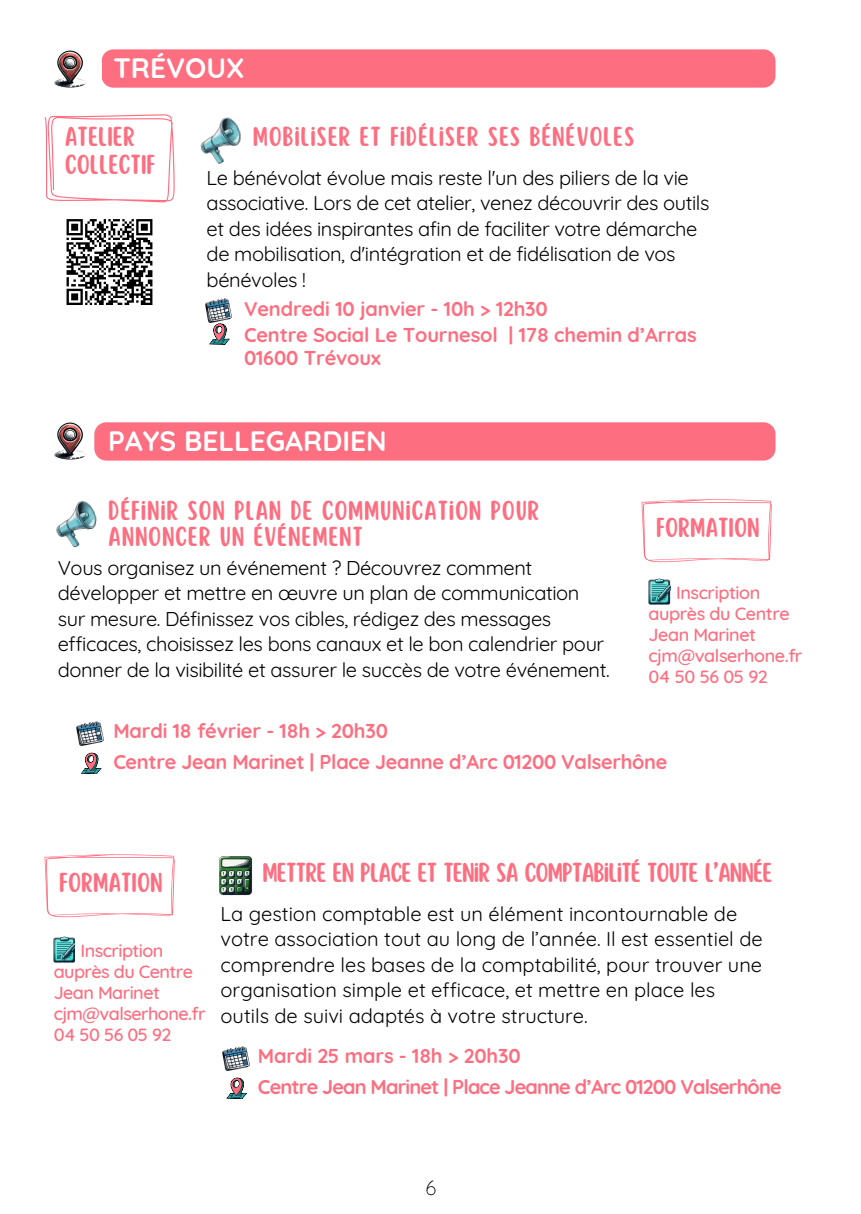
<style>
.page{position:relative;width:861px;height:1214px;background:#fff}
.page>*{position:absolute;margin:0;border:0;box-sizing:border-box;transform-origin:0 0}
.t1{font:700 28px "Quicksand";color:#fff}
.t2{font:24px/25.6px "Scripter";letter-spacing:.03em;color:#fd6e80}
.t3{font:24px "Scripter";letter-spacing:-.035em;color:#fd6e80}
.t4{font:24px/28.4px "Scripter";color:#fd6e80}
.t5{font:300 20.2px "Quicksand";color:#000}
.t6{font:20px/25.6px "Quicksand";letter-spacing:-.02em;color:#000}
.t7{font:20px/25.6px "Quicksand";color:#000}
.t8{font:700 20px/22.4px "Quicksand";letter-spacing:-.005em;color:#fd6e80}
.t9{font:700 20px "Quicksand";letter-spacing:-.04em;color:#fd6e80}
.t10{font:500 18px/21px "Quicksand";letter-spacing:-.025em;color:#fd6e80}
</style>
<div class="page">
<img style="left:219px;top:856px;width:33px;height:40px">
<svg style="left:45px;top:114px;width:130px;height:88px"></svg>
<img style="left:54px;top:50px;width:32px;height:38px">
<img style="left:205px;top:298px;width:27px;height:25px">
<svg style="left:209px;top:323px;width:21px;height:21px"></svg>
<img style="left:200px;top:117px;width:41px;height:47px">
<svg style="left:66px;top:219px;width:87px;height:86px"></svg>
<img style="left:76px;top:721px;width:28px;height:25px">
<svg style="left:81px;top:752px;width:21px;height:21px"></svg>
<img style="left:54px;top:936px;width:21px;height:27px">
<img style="left:222px;top:1046px;width:28px;height:25px">
<svg style="left:227px;top:1077px;width:20px;height:21px"></svg>
<div style="left:102px;top:49px;width:674px;height:39px;background:#fd6e80"></div>
<img style="left:56px;top:501px;width:41px;height:47px">
<div style="left:94px;top:422px;width:682px;height:38px;background:#fd6e80"></div>
<svg style="left:642px;top:499px;width:130px;height:63px"></svg>
<svg style="left:45px;top:854px;width:130px;height:63px"></svg>
<img style="left:54px;top:422px;width:32px;height:38px">
<img style="left:648px;top:578px;width:23px;height:27px">
<h4 class="t1" style="left:113px;top:50px;width:133px">TRÉVOUX</h4>
<p class="t4" style="left:65px;top:123px;width:92px">ATELIER<br>COLLECTIF</p>
<p class="t2" style="left:253px;top:125px;width:383px">MOBILISER ET FIDÉLISER SES BÉNÉVOLES</p>
<h4 class="t6" style="left:207px;top:164px;width:504px">Le bénévolat évolue mais reste l'un des piliers de la vie associative. Lors de cet atelier, venez découvrir des outils et des idées inspirantes afin de faciliter votre démarche de mobilisation, d'intégration et de fidélisation de vos bénévoles !</h4>
<p class="t8" style="left:244px;top:297px;width:305px">Vendredi 10 janvier - 10h &gt; 12h30</p>
<p class="t8" style="left:244px;top:323px;width:454px">Centre Social Le Tournesol | 178 chemin d’Arras<br>01600 Trévoux</p>
<h1 class="t1" style="left:108px;top:423px;width:280px">PAYS BELLEGARDIEN</h1>
<p class="t2" style="left:108px;top:499px;width:433px">DÉFINIR SON PLAN DE COMMUNICATION POUR<br>ANNONCER UN ÉVÉNEMENT</p>
<p class="t6" style="left:58px;top:554px;width:523px">Vous organisez un événement ? Découvrez comment développer et mettre en œuvre un plan de communication</p>
<p class="t6" style="left:58px;top:605px;width:554px">sur mesure. Définissez vos cibles, rédigez des messages efficaces, choisissez les bons canaux et le bon calendrier pour donner de la visibilité et assurer le succès de votre événement.</p>
<p class="t8" style="left:113px;top:719px;width:276px">Mardi 18 février - 18h &gt; 20h30</p>
<h4 class="t4" style="left:656px;top:515px;width:105px">FORMATION</h4>
<p class="t10" style="left:648px;top:581px;width:155px;text-indent:28px">Inscription auprès du Centre<br>Jean Marinet cjm@valserhone.fr<br>04 50 56 05 92</p>
<p class="t8" style="left:113px;top:750px;width:555px">Centre Jean Marinet | Place Jeanne d’Arc 01200 Valserhône</p>
<p class="t4" style="left:59px;top:869px;width:105px">FORMATION</p>
<p class="t10" style="left:54px;top:939px;width:153px;text-indent:27px">Inscription auprès du Centre<br>Jean Marinet cjm@valserhone.fr<br>04 50 56 05 92</p>
<p class="t3" style="left:262px;top:860px;width:512px">METTRE EN PLACE ET TENIR SA COMPTABILITÉ TOUTE L’ANNÉE</p>
<h2 class="t7" style="left:221px;top:900px;width:544px">La gestion comptable est un élément incontournable de votre association tout au long de l’année. Il est essentiel de comprendre les bases de la comptabilité, pour trouver une organisation simple et efficace, et mettre en place les outils de suivi adaptés à votre structure.</h2>
<h2 class="t8" style="left:258px;top:1044px;width:264px">Mardi 25 mars - 18h &gt; 20h30</h2>
<p class="t9" style="left:258px;top:1073px;width:525px">Centre Jean Marinet | Place Jeanne d’Arc 01200 Valserhône</p>
<h4 class="t5" style="left:425px;top:1174px;width:12px">6</h4>
</div>
